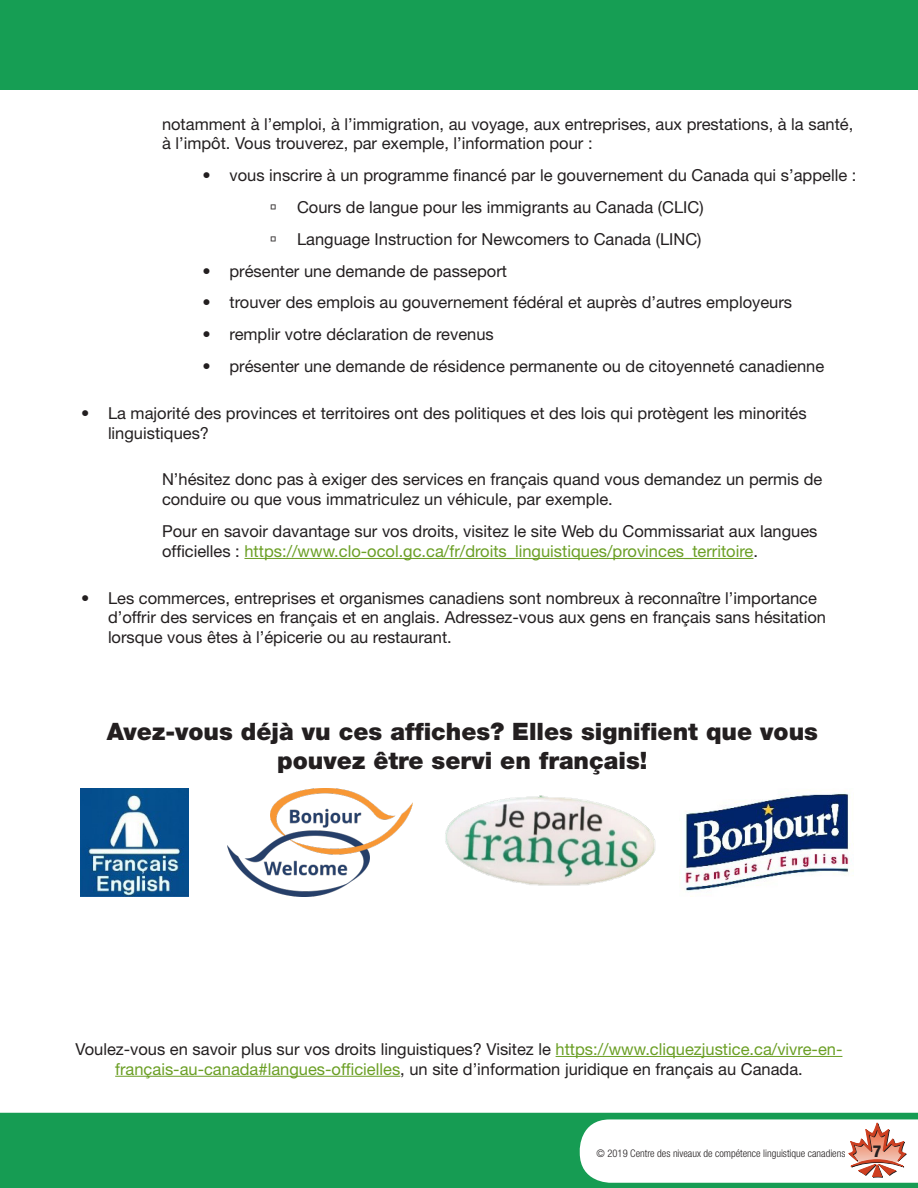
<style>
.page{position:relative;width:918px;height:1188px;background:#fff}
.page>*{position:absolute;margin:0;border:0;box-sizing:border-box;transform-origin:0 0}
.t1{font:900 24px/28.8px "Helvetica Neue";color:#231f20;text-align:center}
.List_Paragraph{font:16.5px/19.8px "Helvetica Neue";color:#231f20}
.t2{font:800 condensed 16.5px "Helvetica Neue";color:#231f20}
.t3{font:300 condensed 10.5px "Helvetica Neue";color:#231f20}
.s1{color:#6b9f25}
</style>
<div class="page">
<hr style="left:244px;top:558px;width:509px;height:1px;background:#6b9f25">
<hr style="left:556px;top:1056px;width:286px;height:1px;background:#6b9f25">
<hr style="left:115px;top:1076px;width:285px;height:1px;background:#6b9f25">
<img style="left:81px;top:788px;width:108px;height:108px">
<img style="left:228px;top:788px;width:184px;height:108px">
<img style="left:445px;top:795px;width:211px;height:91px">
<img style="left:683px;top:791px;width:171px;height:100px">
<div style="left:0;top:0;width:918px;height:90px;background:#169e54"></div>
<svg style="left:0;top:1113px;width:918px;height:75px;fill:#169c53"></svg>
<p class="List_Paragraph" style="left:162px;top:114px;width:693px">notamment à l’emploi, à l’immigration, au voyage, aux entreprises, aux prestations, à la santé, à l’impôt. Vous trouverez, par exemple, l’information pour :</p>
<p class="List_Paragraph" style="left:202px;top:165px;width:655px">• vous inscrire à un programme financé par le gouvernement du Canada qui s’appelle :</p>
<p class="List_Paragraph" style="left:270px;top:197px;width:435px">→ Cours de langue pour les immigrants au Canada (CLIC)</p>
<p class="List_Paragraph" style="left:270px;top:229px;width:433px">→ Language Instruction for Newcomers to Canada (LINC)</p>
<p class="List_Paragraph" style="left:202px;top:261px;width:306px">• présenter une demande de passeport</p>
<p class="List_Paragraph" style="left:202px;top:292px;width:591px">• trouver des emplois au gouvernement fédéral et auprès d’autres employeurs</p>
<p class="List_Paragraph" style="left:202px;top:324px;width:293px">• remplir votre déclaration de revenus</p>
<p class="List_Paragraph" style="left:202px;top:356px;width:623px">• présenter une demande de résidence permanente ou de citoyenneté canadienne</p>
<p class="List_Paragraph" style="left:108px;top:403px;width:700px;text-indent:-27px">• La majorité des provinces et territoires ont des politiques et des lois qui protègent les minorités linguistiques?</p>
<p class="List_Paragraph" style="left:162px;top:469px;width:662px">N’hésitez donc pas à exiger des services en français quand vous demandez un permis de conduire ou que vous immatriculez un véhicule, par exemple.</p>
<p class="List_Paragraph" style="left:162px;top:521px;width:657px">Pour en savoir davantage sur vos droits, visitez le site Web du Commissariat aux langues officielles : <span class="s1">https://www.clo-ocol.gc.ca/fr/droits_linguistiques/provinces_territoire</span>.</p>
<p class="List_Paragraph" style="left:108px;top:588px;width:720px;text-indent:-27px">• Les commerces, entreprises et organismes canadiens sont nombreux à reconnaître l’importance d’offrir des services en français et en anglais. Adressez-vous aux gens en français sans hésitation lorsque vous êtes à l’épicerie ou au restaurant.</p>
<p class="t1" style="left:107px;top:717px;width:713px">Avez-vous déjà vu ces affiches? Elles signifient que vous pouvez être servi en français!</p>
<p class="List_Paragraph" style="left:76px;top:1039px;width:768px;text-align:center">Voulez-vous en savoir plus sur vos droits linguistiques? Visitez le <span class="s1">https://www.cliquezjustice.ca/vivre-en&shy;français-au-canada#langues-officielles</span>, un site d’information juridique en français au Canada.</p>
<p class="t3" style="left:597px;top:1147px;width:250px">© 2019 Centre des niveaux de compétence linguistique canadiens</p>
<p class="t2" style="left:873px;top:1141px;width:10px">7</p>
</div>
